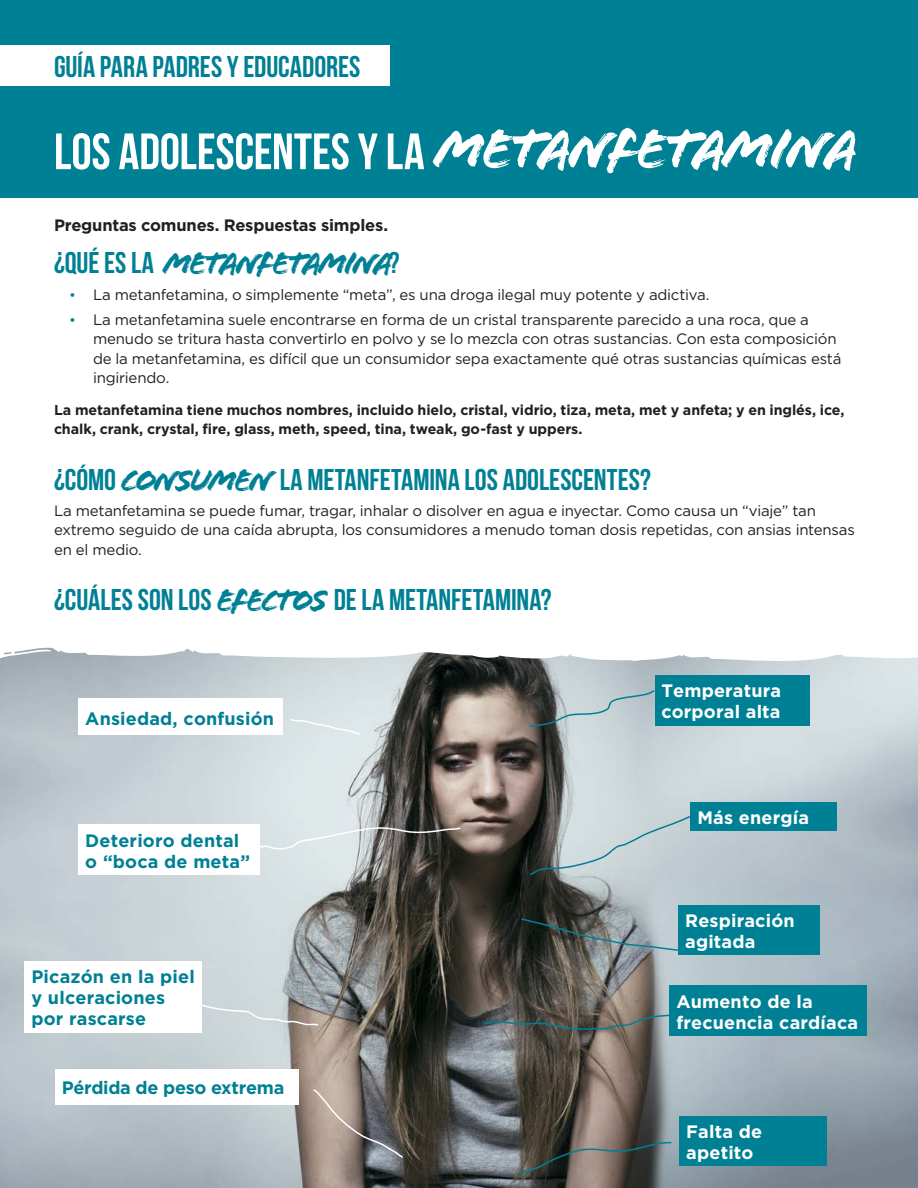
<style>
.page{position:relative;width:918px;height:1188px;background:#fff}
.page>*{position:absolute;margin:0;border:0;box-sizing:border-box;transform-origin:0 0}
.Headline{font:700 51px "Bebas Neue";color:#fff}
.Sub_Head{font:33px "Flood Std";letter-spacing:-.095em;color:#008094}
.Sub_Head-2{font:700 30px "Bebas Neue";color:#008094}
.Pre_Headline_White_B{font:700 30px "Bebas Neue";color:#008094}
.t1{font:700 18px/21px "Gotham";letter-spacing:.01em;color:#fff}
.Bold_Para_Top{font:700 18px/21px "Gotham";letter-spacing:.01em;color:#008094}
.Bold_Para_Top-2{font:700 18px "Gotham";letter-spacing:-.015em;color:#008094}
.Bold_Para_Top-3{font:700 16.5px "Gotham";letter-spacing:-.01em;color:#231f20}
.Body_Copy{font:15px/19.5px "Gotham";letter-spacing:-.015em;color:#231f20}
.Body_Copy-2{font:700 14.25px/18.8px "Gotham";letter-spacing:-.005em;color:#231f20}
.s1{font-family:"Flood Std";font-weight:400;font-size:58.5px}
.s2{font-family:"Bebas Neue";font-weight:700;font-size:30px}
.s3{font-size:14.25px;color:#008094}
.s4{font-family:"Flood Std";font-weight:400;font-size:33px}
</style>
<div class="page">
<div style="left:0;top:0;width:918px;height:197px;background:#008094"></div>
<img style="left:0;top:666px;width:918px;height:522px">
<div style="left:79px;top:699px;width:204px;height:36px;background:#fff"></div>
<div style="left:25px;top:961px;width:177px;height:72px;background:#fff"></div>
<div style="left:79px;top:824px;width:181px;height:51px;background:#fff"></div>
<div style="left:680px;top:1116px;width:147px;height:49px;background:#008094"></div>
<div style="left:678px;top:905px;width:142px;height:50px;background:#008094"></div>
<div style="left:670px;top:985px;width:197px;height:51px;background:#008094"></div>
<div style="left:655px;top:675px;width:154px;height:51px;background:#008094"></div>
<div style="left:691px;top:802px;width:146px;height:29px;background:#008094"></div>
<svg style="left:0;top:647px;width:918px;height:19px"></svg>
<svg style="left:528px;top:689px;width:128px;height:38px;background:#9eabae"></svg>
<svg style="left:528px;top:815px;width:166px;height:61px;background:#a9b5b7"></svg>
<svg style="left:481px;top:1010px;width:189px;height:21px;background:#60635f"></svg>
<svg style="left:520px;top:917px;width:158px;height:35px;background:#6a7474"></svg>
<svg style="left:518px;top:1141px;width:155px;height:33px;background:#5a5a56"></svg>
<svg style="left:289px;top:717px;width:73px;height:19px"></svg>
<svg style="left:202px;top:1001px;width:118px;height:26px;background:#c1c5c4"></svg>
<div style="left:55px;top:1069px;width:244px;height:35px;background:#fff"></div>
<svg style="left:312px;top:1089px;width:93px;height:70px;background:#897f7a"></svg>
<svg style="left:260px;top:826px;width:202px;height:25px;background:#a1a5a4"></svg>
<div style="left:0;top:45px;width:390px;height:41px;background:#fff"></div>
<p class="Pre_Headline_White_B" style="left:54px;top:50px;width:308px">GUÍA PARA PADRES Y EDUCADORES</p>
<p class="Headline" style="left:54px;top:124px;width:806px">LOS ADOLESCENTES Y LA <span class="s1">METANFETAMINA</span></p>
<p class="Bold_Para_Top-3" style="left:54px;top:216px;width:336px">Preguntas comunes. Respuestas simples.</p>
<p class="Sub_Head" style="left:54px;top:245px;width:347px"><span class="s2">¿QUÉ ES LA</span> METANFETAMINA<span class="s2">?</span></p>
<p class="Body_Copy" style="left:69px;top:284px;width:642px"><span class="s3">•</span> La metanfetamina, o simplemente “meta”, es una droga ilegal muy potente y adictiva.</p>
<p class="Body_Copy" style="left:93px;top:309px;width:750px;text-indent:-24px"><span class="s3">•</span> La metanfetamina suele encontrarse en forma de un cristal transparente parecido a una roca, que a menudo se tritura hasta convertirlo en polvo y se lo mezcla con otras sustancias. Con esta composición de la metanfetamina, es difícil que un consumidor sepa exactamente qué otras sustancias químicas está ingiriendo.</p>
<p class="Body_Copy-2" style="left:54px;top:401px;width:792px">La metanfetamina tiene muchos nombres, incluido hielo, cristal, vidrio, tiza, meta, met y anfeta; y en inglés, ice, chalk, crank, crystal, fire, glass, meth, speed, tina, tweak, go-fast y uppers.</p>
<p class="Sub_Head-2" style="left:54px;top:463px;width:599px">¿CÓMO <span class="s4">CONSUMEN</span> LA METANFETAMINA LOS ADOLESCENTES?</p>
<p class="Body_Copy" style="left:54px;top:500px;width:802px">La metanfetamina se puede fumar, tragar, inhalar o disolver en agua e inyectar. Como causa un “viaje” tan extremo seguido de una caída abrupta, los consumidores a menudo toman dosis repetidas, con ansias intensas en el medio.</p>
<p class="Sub_Head-2" style="left:54px;top:583px;width:499px">¿CUÁLES SON LOS <span class="s4">EFECTOS</span> DE LA METANFETAMINA?</p>
<p class="Bold_Para_Top" style="left:85px;top:707px;width:190px">Ansiedad, confusión</p>
<p class="Bold_Para_Top" style="left:85px;top:829px;width:166px">Deterioro dental o “boca de meta”</p>
<p class="Bold_Para_Top" style="left:31px;top:966px;width:165px">Picazón en la piel y ulceraciones por rascarse</p>
<p class="Bold_Para_Top-2" style="left:62px;top:1077px;width:224px">Pérdida de peso extrema</p>
<p class="t1" style="left:661px;top:680px;width:121px">Temperatura corporal alta</p>
<p class="t1" style="left:697px;top:807px;width:113px">Más energía</p>
<p class="t1" style="left:685px;top:909px;width:111px">Respiración agitada</p>
<p class="t1" style="left:676px;top:990px;width:138px">Aumento de la</p>
<p class="t1" style="left:676px;top:1011px;width:183px">frecuencia cardíaca</p>
<p class="t1" style="left:686px;top:1120px;width:77px">Falta de apetito</p>
</div>
